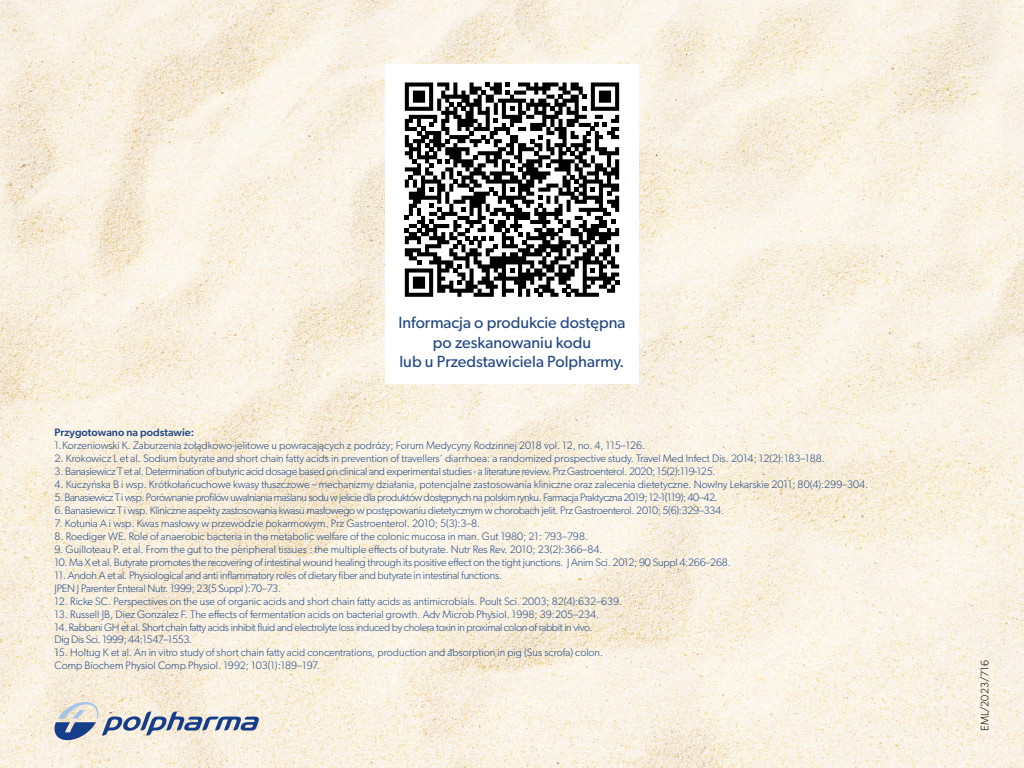
<style>
.page{position:relative;width:1024px;height:768px;background:#fff}
.page>*{position:absolute;margin:0;border:0;box-sizing:border-box;transform-origin:0 0}
.t1{font:16.2px/19.4px "Gibson";color:#214783;text-align:center}
.t2{font:300 10.8px/12.9px "Gibson";letter-spacing:-.01em;color:#1f4884}
.t3{font:300 10.8px/12.9px "Gibson";letter-spacing:-.03em;color:#1f4884}
.t4{font:300 10.8px "Gibson";letter-spacing:-.04em;color:#1f4884}
.t5{font:500 10.8px "Gibson";color:#1f4884}
.t6{font:300 10.8px "Gibson";color:#000}
</style>
<div class="page">
<img style="left:0;top:0;width:1024px;height:768px">
<div style="left:386px;top:64px;width:253px;height:320px;background:#fff"></div>
<svg style="left:405px;top:83px;width:214px;height:214px"></svg>
<svg style="left:54px;top:700px;width:205px;height:42px;background:#c7c8ca"></svg>
<h1 class="t1" style="left:399px;top:313px;width:228px">Informacja o produkcie dostępna po zeskanowaniu kodu<br>lub u Przedstawiciela Polpharmy.</h1>
<p class="t5" style="left:54px;top:426px;width:141px">Przygotowano na podstawie:</p>
<p class="t2" style="left:54px;top:439px;width:592px">1.Korzeniowski K. Zaburzenia żołądkowo-jelitowe u powracających z podróży; Forum Medycyny Rodzinnej 2018 vol. 12, no. 4, 115–126.</p>
<p class="t2" style="left:54px;top:452px;width:772px">2. Krokowicz L et al. Sodium butyrate and short chain fatty acids in prevention of travellers’ diarrhoea: a randomized prospective study. Travel Med Infect Dis. 2014; 12(2):183–188.</p>
<p class="t2" style="left:54px;top:465px;width:663px">3. Banasiewicz T et al. Determination of butyric acid dosage based on clinical and experimental studies - a literature review. Prz Gastroenterol. 2020; 15(2):119-125.</p>
<p class="t2" style="left:54px;top:478px;width:815px">4. Kuczyńska B i wsp. Krótkołańcuchowe kwasy tłuszczowe – mechanizmy działania, potencjalne zastosowania kliniczne oraz zalecenia dietetyczne. Nowiny Lekarskie 2011; 80(4):299–304.</p>
<p class="t4" style="left:54px;top:491px;width:665px">5. Banasiewicz T i wsp. Porównanie profilów uwalniania maślanu sodu w jelicie dla produktów dostępnych na polskim rynku. Farmacja Praktyczna 2019; 12-1(119): 40–42.</p>
<p class="t2" style="left:54px;top:504px;width:671px">6. Banasiewicz T i wsp. Kliniczne aspekty zastosowania kwasu masłowego w postępowaniu dietetycznym w chorobach jelit. Prz Gastroenterol. 2010; 5(6):329–334.</p>
<p class="t2" style="left:54px;top:517px;width:427px">7. Kotunia A i wsp. Kwas masłowy w przewodzie pokarmowym. Prz Gastroenterol. 2010; 5(3):3–8.</p>
<p class="t2" style="left:54px;top:530px;width:535px">8. Roediger WE. Role of anaerobic bacteria in the metabolic welfare of the colonic mucosa in man. Gut 1980; 21: 793–798.</p>
<p class="t2" style="left:54px;top:542px;width:550px">9. Guilloteau P. et al. From the gut to the peripheral tissues : the multiple effects of butyrate. Nutr Res Rev. 2010; 23(2):366–84.</p>
<p class="t2" style="left:54px;top:555px;width:678px">10. Ma X et al. Butyrate promotes the recovering of intestinal wound healing through its positive effect on the tight junctions. J Anim Sci. 2012; 90 Suppl 4:266–268.</p>
<p class="t2" style="left:54px;top:568px;width:449px">11. Andoh A et al. Physiological and anti inflammatory roles of dietary fiber and butyrate in intestinal functions.<br>JPEN J Parenter Enteral Nutr. 1999; 23(5 Suppl ):70–73.</p>
<p class="t2" style="left:54px;top:594px;width:569px">12. Ricke SC. Perspectives on the use of organic acids and short chain fatty acids as antimicrobials. Poult Sci. 2003; 82(4):632–639.</p>
<p class="t2" style="left:54px;top:607px;width:546px">13. Russell JB, Diez Gonzalez F. The effects of fermentation acids on bacterial growth. Adv Microb Physiol. 1998; 39:205–234.</p>
<p class="t3" style="left:54px;top:620px;width:540px">14. Rabbani GH et al. Short chain fatty acids inhibit fluid and electrolyte loss induced by cholera toxin in proximal colon of rabbit in vivo.<br>Dig Dis Sci. 1999; 44:1547–1553.</p>
<p class="t2" style="left:54px;top:646px;width:550px">15. Holtug K et al. An in vitro study of short chain fatty acid concentrations, production and absorption in pig (Sus scrofa) colon.<br>Comp Biochem Physiol Comp Physiol. 1992; 103(1):189–197.</p>
<p class="t6" style="left:978px;top:731px;width:72px;rotate:-90deg">EML/2023/716</p>
</div>
